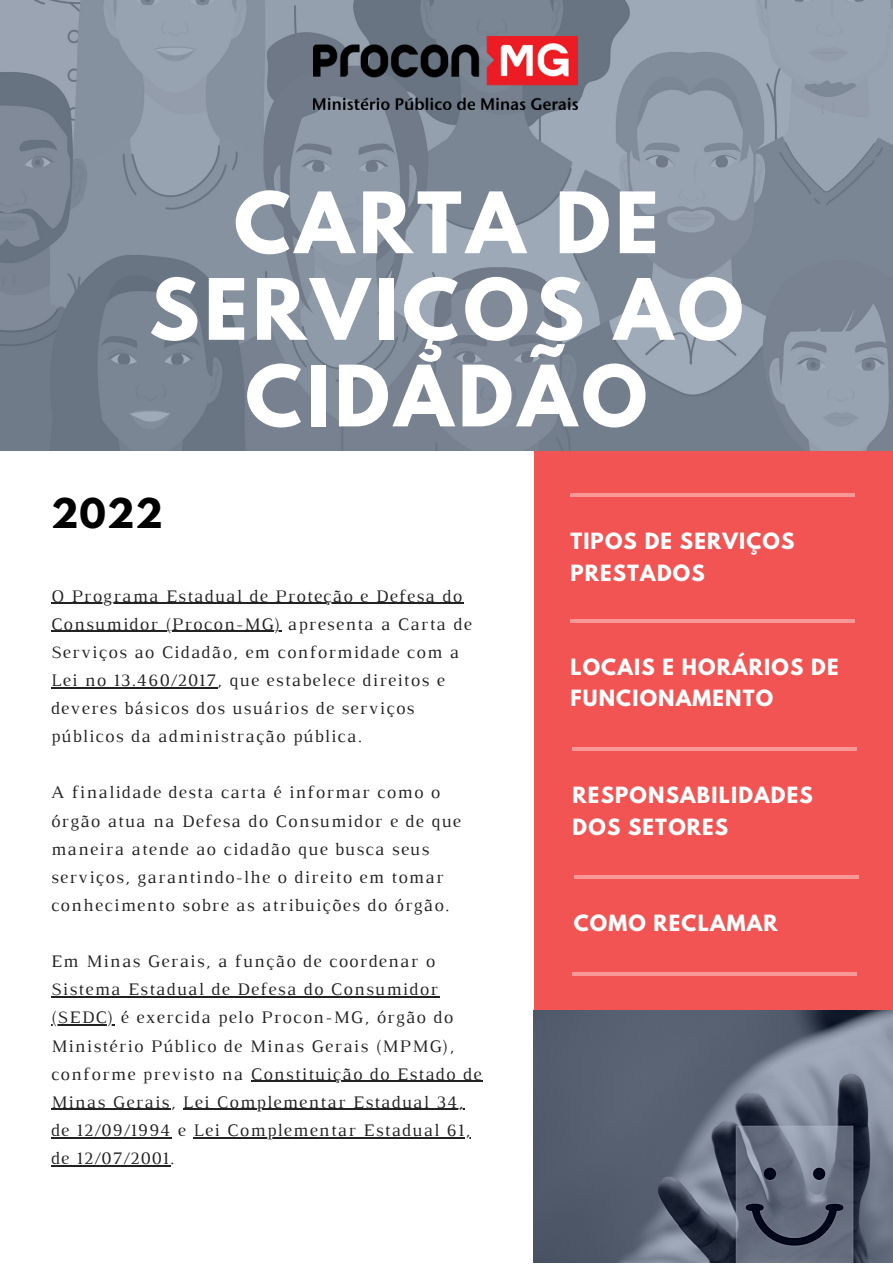
<style>
.page{position:relative;width:893px;height:1264px;background:#fff}
.page>*{position:absolute;margin:0;border:0;box-sizing:border-box;transform-origin:0 0}
.t1{font:700 74.85px/86.6px "League Spartan";letter-spacing:.065em;color:#fff;text-align:center}
.t2{font:700 36.3px "League Spartan";color:#000}
.t3{font:700 19.8px/31.5px "League Spartan";letter-spacing:.06em;color:#fff}
.t4{font:18px/28px "Luthier";letter-spacing:.07em;color:#222}
</style>
<div class="page">
<img style="left:0;top:0;width:892px;height:451px">
<div style="left:534px;top:451px;width:358px;height:613px;background:#f25453"></div>
<img style="left:534px;top:1010px;width:358px;height:252px">
<img style="left:313px;top:37px;width:264px;height:73px">
<hr style="left:573px;top:875px;width:285px;height:4px;background:#f79897">
<hr style="left:570px;top:619px;width:284px;height:3px;background:#fff">
<hr style="left:572px;top:747px;width:285px;height:4px;background:#f79897">
<hr style="left:570px;top:493px;width:284px;height:4px;background:#f79897">
<hr style="left:572px;top:972px;width:285px;height:3px;background:#fff">
<hr style="left:51px;top:603px;width:412px;height:1px;background:#222">
<hr style="left:51px;top:631px;width:230px;height:1px;background:#222">
<hr style="left:51px;top:687px;width:166px;height:1px;background:#222">
<hr style="left:51px;top:996px;width:388px;height:1px;background:#222">
<hr style="left:51px;top:1024px;width:64px;height:1px;background:#222">
<hr style="left:251px;top:1080px;width:231px;height:1px;background:#222">
<hr style="left:51px;top:1108px;width:120px;height:1px;background:#222">
<hr style="left:183px;top:1108px;width:281px;height:1px;background:#222">
<hr style="left:51px;top:1136px;width:121px;height:2px;background:#222">
<hr style="left:193px;top:1136px;width:278px;height:2px;background:#222">
<hr style="left:51px;top:1165px;width:119px;height:1px;background:#222">
<h1 class="t1" style="left:149px;top:189px;width:595px">CARTA DE<br>SERVIÇOS AO<br>CIDADÃO</h1>
<h2 class="t2" style="left:51px;top:495px;width:113px">2022</h2>
<p class="t4" style="left:51px;top:583px;width:422px">O Programa Estadual de Proteção e Defesa do Consumidor (Procon-MG) apresenta a Carta de Serviços ao Cidadão, em conformidade com a Lei no 13.460/2017, que estabelece direitos e deveres básicos dos usuários de serviços públicos da administração pública.</p>
<p class="t4" style="left:51px;top:780px;width:411px">A finalidade desta carta é informar como o órgão atua na Defesa do Consumidor e de que maneira atende ao cidadão que busca seus serviços, garantindo-lhe o direito em tomar conhecimento sobre as atribuições do órgão.</p>
<p class="t4" style="left:51px;top:948px;width:432px">Em Minas Gerais, a função de coordenar o Sistema Estadual de Defesa do Consumidor (SEDC) é exercida pelo Procon-MG, órgão do Ministério Público de Minas Gerais (MPMG), conforme previsto na Constituição do Estado de Minas Gerais, Lei Complementar Estadual 34, de 12/09/1994 e Lei Complementar Estadual 61, de 12/07/2001.</p>
<p class="t3" style="left:570px;top:528px;width:226px">TIPOS DE SERVIÇOS<br>PRESTADOS</p>
<p class="t3" style="left:570px;top:653px;width:270px">LOCAIS E HORÁRIOS DE<br>FUNCIONAMENTO</p>
<p class="t3" style="left:572px;top:782px;width:241px">RESPONSABILIDADES<br>DOS SETORES</p>
<p class="t3" style="left:573px;top:910px;width:205px">COMO RECLAMAR</p>
</div>
